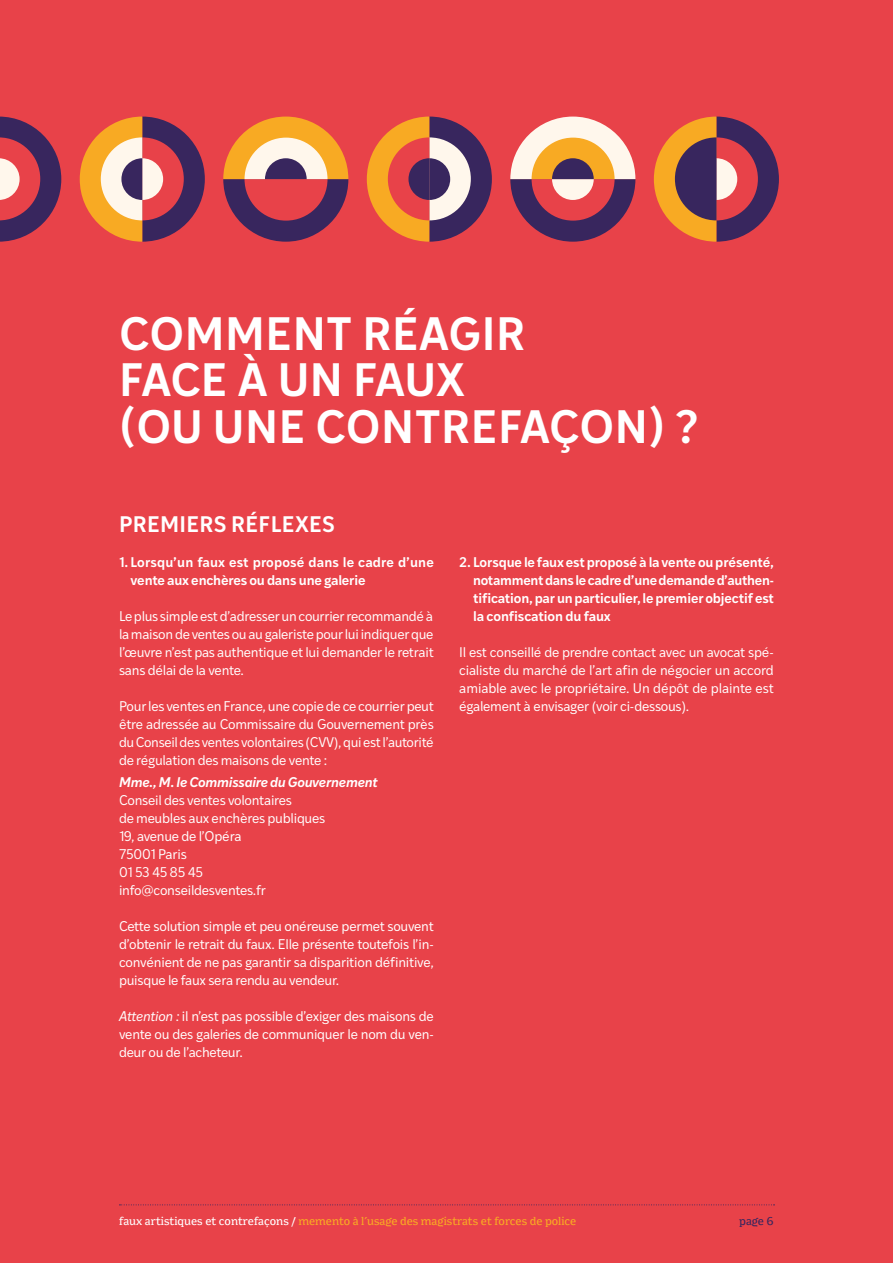
<style>
.page{position:relative;width:893px;height:1263px;background:#e84249}
.page>*{position:absolute;margin:0;border:0;box-sizing:border-box;transform-origin:0 0}
.t1{font:600 45px/46.5px "Ivy Style Sans";letter-spacing:.01em;color:#fff}
.t2{font:600 21.6px "Ivy Style Sans";letter-spacing:.01em;color:#fff}
.t3{font:13.5px/18px "Ivy Style Sans";letter-spacing:-.025em;color:#fff;text-align:justify}
.t4{font:600 13.5px/18px "Ivy Style Sans";letter-spacing:-.01em;color:#fff}
.t5{font:italic 600 13.5px "Ivy Style Sans";letter-spacing:-.015em;color:#fff}
.t6{font:10.5px "Minuscule 5";letter-spacing:-.005em;color:#f8aa23}
.t7{font:10.5px "Minuscule 5";color:#38265e}
.s1{font-style:italic}
.s2{color:#fff}
</style>
<div class="page">
<svg style="left:119px;top:1204px;width:655px;height:1px"></svg>
<svg style="left:0;top:117px;width:61px;height:125px"></svg>
<svg style="left:80px;top:117px;width:125px;height:125px"></svg>
<svg style="left:223px;top:117px;width:125px;height:125px"></svg>
<svg style="left:367px;top:117px;width:125px;height:125px"></svg>
<svg style="left:510px;top:117px;width:125px;height:125px"></svg>
<svg style="left:654px;top:117px;width:125px;height:125px"></svg>
<h1 class="t1" style="left:119px;top:307px;width:581px">COMMENT RÉAGIR<br>FACE À UN FAUX<br>(OU UNE CONTREFAÇON) ?</h1>
<h2 class="t2" style="left:119px;top:507px;width:217px">PREMIERS RÉFLEXES</h2>
<p class="t4" style="left:131px;top:552px;width:305px;text-indent:-12px">1. Lorsqu’un faux est proposé dans le cadre d’une vente aux enchères ou dans une galerie</p>
<p class="t3" style="left:119px;top:606px;width:316px">Le plus simple est d’adresser un courrier recommandé à la maison de ventes ou au galeriste pour lui indiquer que l’œuvre n’est pas authentique et lui demander le retrait sans délai de la vente.</p>
<p class="t3" style="left:119px;top:696px;width:316px">Pour les ventes en France, une copie de ce courrier peut être adressée au Commissaire du Gouvernement près du Conseil des ventes volontaires (CVV), qui est l’autorité de régulation des maisons de vente :</p>
<p class="t5" style="left:119px;top:772px;width:260px">Mme., M. le Commissaire du Gouvernement</p>
<p class="t3" style="left:119px;top:791px;width:208px;text-align:left">Conseil des ventes volontaires<br>de meubles aux enchères publiques<br>19, avenue de l’Opéra<br>75001 Paris<br>01 53 45 85 45 info@conseildesventes.fr</p>
<p class="t3" style="left:119px;top:917px;width:316px">Cette solution simple et peu onéreuse permet souvent d’obtenir le retrait du faux. Elle présente toutefois l’in&shy;convénient de ne pas garantir sa disparition définitive, puisque le faux sera rendu au vendeur.</p>
<p class="t3" style="left:119px;top:1007px;width:316px"><span class="s1">Attention :</span> il n’est pas possible d’exiger des maisons de vente ou des galeries de communiquer le nom du ven&shy;deur ou de l’acheteur.</p>
<p class="t4" style="left:473px;top:552px;width:302px;text-align:justify;text-indent:-14px">2. Lorsque le faux est proposé à la vente ou présenté, notamment dans le cadre d’une demande d’authen&shy;tification, par un particulier, le premier objectif est la confiscation du faux</p>
<p class="t3" style="left:459px;top:642px;width:316px">Il est conseillé de prendre contact avec un avocat spé&shy;cialiste du marché de l’art afin de négocier un accord amiable avec le propriétaire. Un dépôt de plainte est également à envisager (voir ci-dessous).</p>
<p class="t6" style="left:119px;top:1213px;width:459px"><span class="s2">faux artistiques et contrefaçons /</span> memento à l’usage des magistrats et forces de police</p>
<p class="t7" style="left:739px;top:1213px;width:36px">page 6</p>
</div>
